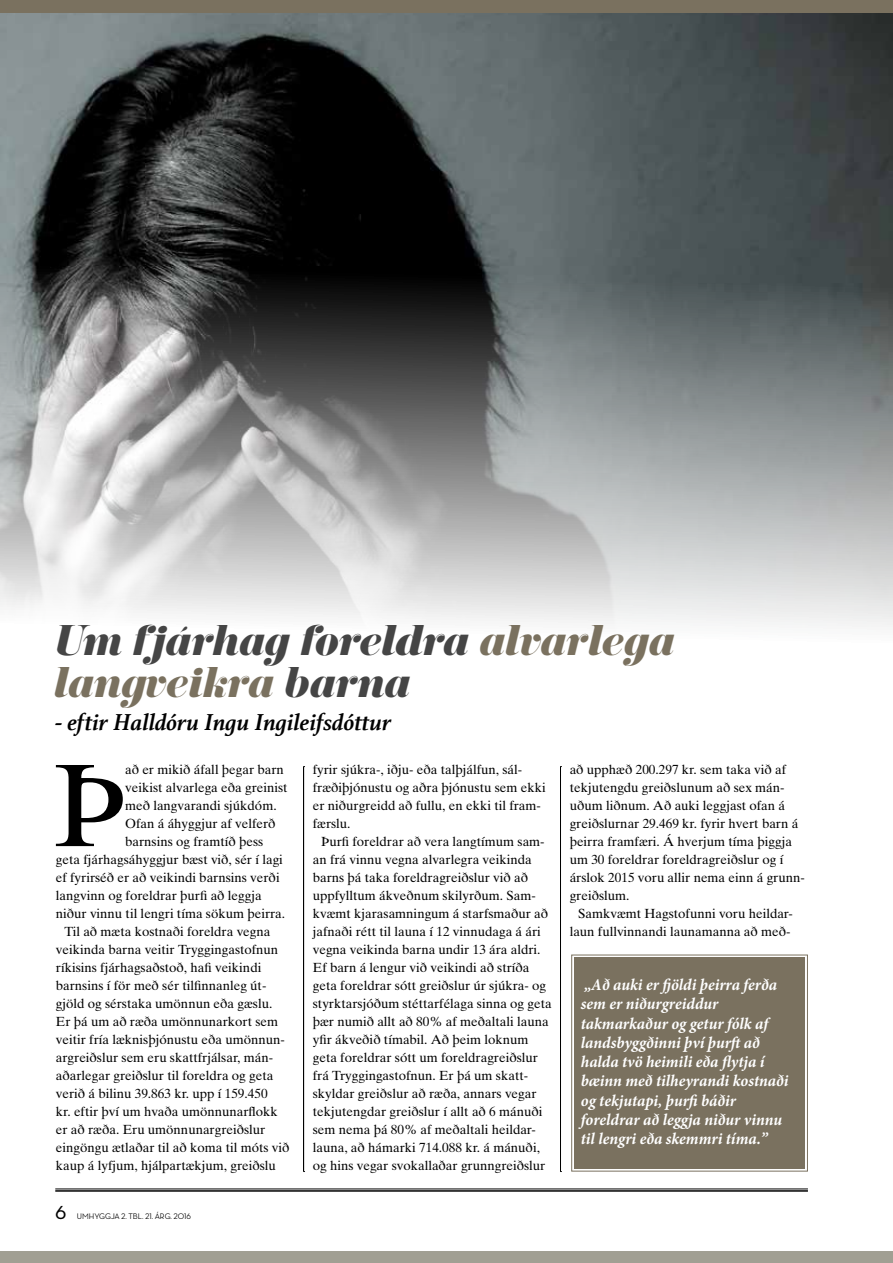
<style>
.page{position:relative;width:893px;height:1263px;background:#fff}
.page>*{position:absolute;margin:0;border:0;box-sizing:border-box;transform-origin:0 0}
.t1{font:117.6px "Times Ten";color:#000}
.t2{font:italic 37.5px/42px "Eloquent JF Pro";color:#454545}
.t3{font:500 25.5px "Neutra Disp";color:#000}
.t4{font:italic 700 24.15px "Athelas";color:#000}
.t5{font:italic 700 16.5px/19.2px "Minion Pro";color:#fff;scale:.96 1}
.t6{font:13.2px/18px "Times Ten";color:#000}
.t7{font:500 8.25px "Neutra Disp";color:#000}
.s1{color:#7a715f}
</style>
<div class="page">
<div style="left:0;top:1251px;width:893px;height:12px;background:#a19f93"></div>
<hr style="left:55px;top:1190px;width:753px;height:2px;background:#000">
<hr style="left:55px;top:1189px;width:753px;height:1px;background:#000">
<img style="left:0;top:12px;width:893px;height:615px">
<svg style="left:303px;top:766px;width:2px;height:406px"></svg>
<svg style="left:560px;top:766px;width:1px;height:406px"></svg>
<div style="left:0;top:0;width:893px;height:12px;background:#7a715f"></div>
<div style="left:571px;top:954px;width:237px;height:218px;background:#7a715f"></div>
<div style="left:574px;top:957px;width:231px;height:212px;border:3px solid #7a715f"></div>
<h2 class="t2" style="left:52px;top:621px;width:622px">Um f járhag foreldra <span class="s1">alvarlega langveikra</span> barna</h2>
<h3 class="t4" style="left:55px;top:703px;width:338px">- eftir Halldóru Ingu Ingileifsdóttur</h3>
<h1 class="t1" style="left:53px;top:736px;width:73px">Þ</h1>
<p class="t6" style="left:125px;top:760px;width:160px">að er mikið áfall þegar barn</p>
<p class="t6" style="left:313px;top:761px;width:234px">fyrir sjúkra-, iðju- eða talþjálfun, sál&shy;fræðiþjónustu og aðra þjónustu sem ekki er niðurgreidd að fullu, en ekki til fram&shy;færslu.</p>
<p class="t6" style="left:313px;top:833px;width:240px;text-indent:9px">Þurfi foreldrar að vera langtímum sam&shy;an frá vinnu vegna alvarlegra veikinda barns þá taka foreldragreiðslur við að uppfylltum ákveðnum skilyrðum. Sam&shy;kvæmt kjarasamningum á starfsmaður að jafnaði rétt til launa í 12 vinnudaga á ári vegna veikinda barna undir 13 ára aldri.<br>Ef barn á lengur við veikindi að stríða geta foreldrar sótt greiðslur úr sjúkra- og styrktarsjóðum stéttarfélaga sinna og geta þær numið allt að 80% af meðaltali launa yfir ákveðið tímabil. Að þeim loknum geta foreldrar sótt um foreldragreiðslur frá Tryggingastofnun. Er þá um skatt&shy;skyldar greiðslur að ræða, annars vegar tekjutengdar greiðslur í allt að 6 mánuði sem nema þá 80% af meðaltali heildar&shy;launa, að hámarki 714.088 kr. á mánuði, og hins vegar svokallaðar grunngreiðslur</p>
<p class="t6" style="left:125px;top:778px;width:164px">veikist alvarlega eða greinist</p>
<p class="t6" style="left:125px;top:796px;width:153px">með langvarandi sjúkdóm.</p>
<p class="t6" style="left:125px;top:814px;width:152px">Ofan á áhyggjur af velferð</p>
<p class="t6" style="left:125px;top:832px;width:140px">barnsins og framtíð þess</p>
<p class="t6" style="left:56px;top:850px;width:229px">geta fjárhagsáhyggjur bæst við, sér í lagi</p>
<p class="t6" style="left:56px;top:868px;width:225px">ef fyrirséð er að veikindi barnsins verði</p>
<p class="t6" style="left:56px;top:886px;width:207px">langvinn og foreldrar þurfi að leggja</p>
<p class="t6" style="left:56px;top:904px;width:231px">niður vinnu til lengri tíma sökum þeirra.</p>
<p class="t6" style="left:64px;top:922px;width:208px">Til að mæta kostnaði foreldra vegna</p>
<p class="t6" style="left:56px;top:940px;width:224px">veikinda barna veitir Tryggingastofnun</p>
<p class="t6" style="left:56px;top:958px;width:207px">ríkisins fjárhagsaðstoð, hafi veikindi</p>
<p class="t6" style="left:56px;top:976px;width:212px">barnsins í för með sér tilfinnanleg út-</p>
<p class="t6" style="left:56px;top:994px;width:218px">gjöld og sérstaka umönnun eða gæslu.</p>
<p class="t6" style="left:56px;top:1012px;width:224px">Er þá um að ræða umönnunarkort sem</p>
<p class="t6" style="left:56px;top:1030px;width:230px">veitir fría læknisþjónustu eða umönnun-</p>
<p class="t6" style="left:56px;top:1048px;width:219px">argreiðslur sem eru skattfrjálsar, mán-</p>
<p class="t6" style="left:56px;top:1066px;width:219px">aðarlegar greiðslur til foreldra og geta</p>
<p class="t6" style="left:56px;top:1084px;width:213px">verið á bilinu 39.863 kr. upp í 159.450</p>
<p class="t6" style="left:56px;top:1103px;width:224px">kr. eftir því um hvaða umönnunarflokk</p>
<p class="t6" style="left:56px;top:1121px;width:211px">er að ræða. Eru umönnunargreiðslur</p>
<p class="t6" style="left:56px;top:1139px;width:235px">eingöngu ætlaðar til að koma til móts við</p>
<p class="t6" style="left:56px;top:1157px;width:222px">kaup á lyfjum, hjálpartækjum, greiðslu</p>
<h3 class="t3" style="left:55px;top:1196px;width:13px">6</h3>
<p class="t7" style="left:77px;top:1212px;width:116px">UMHYGGJA 2. TBL. 21. ÁRG. 2016</p>
<p class="t6" style="left:570px;top:761px;width:237px">að upphæð 200.297 kr. sem taka við af tekjutengdu greiðslunum að sex mán&shy;uðum liðnum. Að auki leggjast ofan á greiðslurnar 29.469 kr. fyrir hvert barn á þeirra framfæri. Á hverjum tíma þiggja um 30 foreldrar foreldragreiðslur og í árslok 2015 voru allir nema einn á grunn&shy;greiðslum.</p>
<p class="t6" style="left:570px;top:905px;width:225px;text-align:right">Samkvæmt Hagstofunni voru heildar&shy;laun fullvinnandi launamanna að með-</p>
<p class="t5" style="left:581px;top:975px;width:218px">„Að auki er fjöldi þeirra ferða sem er niðurgreiddur takmarkaður og getur fólk af landsbyggðinni því þurft að halda tvö heimili eða flytja í bæinn með tilheyrandi kostnaði og tekjutapi, þurfi báðir foreldrar að leggja niður vinnu til lengri eða skemmri tíma.”</p>
</div>
